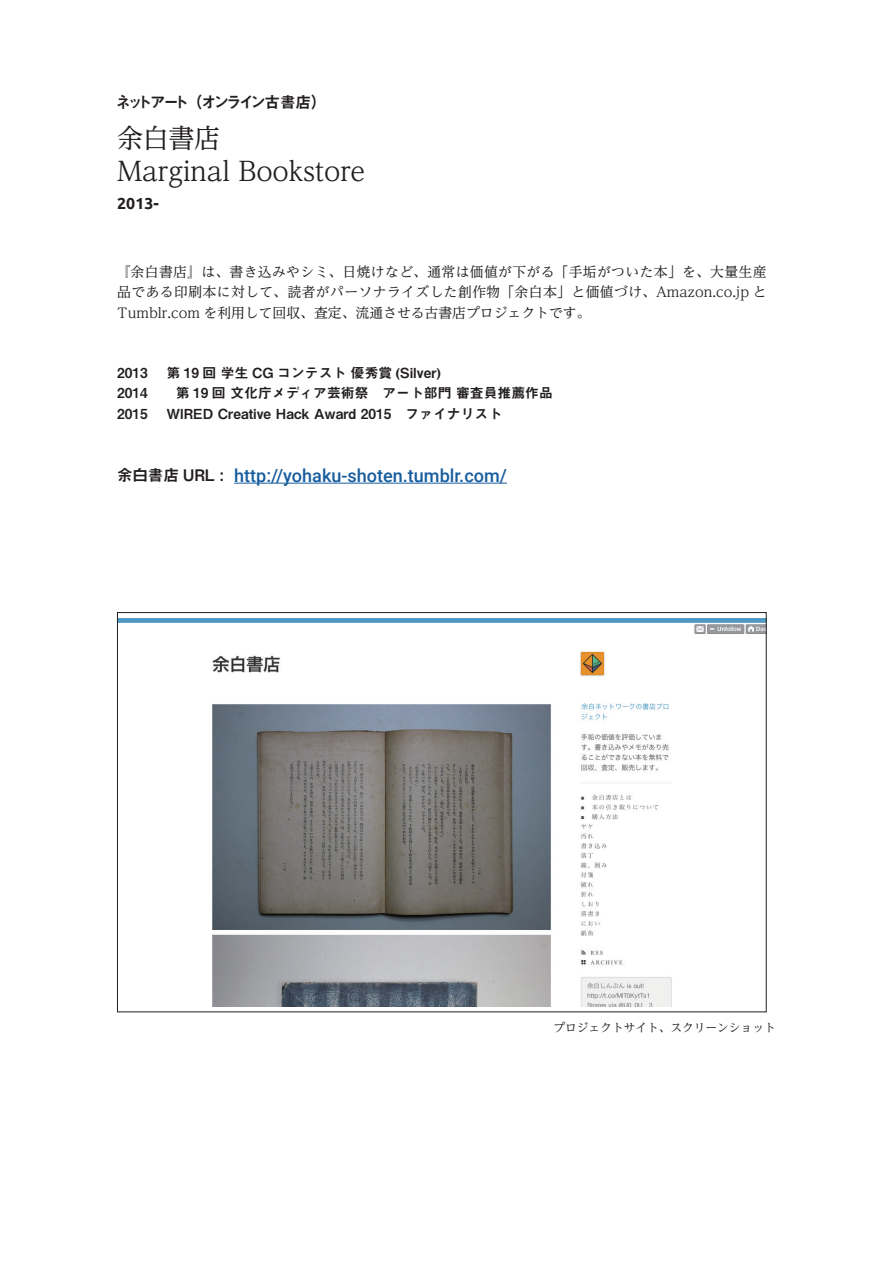
<style>
.page{position:relative;width:893px;height:1263px;background:#fff}
.page>*{position:absolute;margin:0;border:0;box-sizing:border-box;transform-origin:0 0}
.t1{font:26.55px/33px "UD Reimin Pr 6 N";letter-spacing:-.005em;color:#231f20}
.t2{font:500 18px "Roboto";color:#175d9e}
.t3{font:15.9px "Midashi Go Pr 6 MB31";letter-spacing:-.2em;color:#231f20}
.t4{font:700 15.9px "Ubuntu";color:#231f20}
.t5{font:13.8px/20.7px "UD Reimin Pr 6 N";color:#231f20;text-align:justify}
.t6{font:13.8px "Midashi Go Pr 6 N MB31";color:#231f20}
.t7{font:11.7px "UD Reimin Pr 6 N";color:#231f20}
.s1{font-family:"Midashi Go Pr 6 MB31";font-weight:400;font-size:15.9px;color:#231f20}
</style>
<div class="page">
<hr style="left:234px;top:483px;width:273px;height:1px;background:#175d9e">
<img style="left:119px;top:618px;width:645px;height:388px">
<p class="t3" style="left:116px;top:89px;width:212px">ネットアート（オンライン古書店）</p>
<h1 class="t1" style="left:117px;top:120px;width:250px">余白書店<br>Marginal Bookstore</h1>
<p class="t4" style="left:117px;top:193px;width:43px">2013-</p>
<p class="t5" style="left:116px;top:261px;width:652px">『余白書店』は、書き込みやシミ、日焼けなど、通常は価値が下がる「手垢がついた本」を、大量生産品である印刷本に対して、読者がパーソナライズした創作物「余白本」と価値づけ、Amazon.co.jp とTumblr.com を利用して回収、査定、流通させる古書店プロジェクトです。</p>
<p class="t6" style="left:117px;top:361px;width:32px">2013</p>
<p class="t6" style="left:166px;top:361px;width:276px">第 19 回 学生 CG コンテスト 優秀賞 (Silver)</p>
<p class="t6" style="left:117px;top:381px;width:32px">2014</p>
<p class="t6" style="left:176px;top:381px;width:378px">第 19 回 文化庁メディア芸術祭　アート部門 審査員推薦作品</p>
<p class="t6" style="left:117px;top:403px;width:32px">2015</p>
<p class="t6" style="left:166px;top:403px;width:337px">WIRED Creative Hack Award 2015　ファイナリスト</p>
<h2 class="t2" style="left:117px;top:463px;width:391px"><span class="s1">余白書店 URL :</span> http://yohaku-shoten.tumblr.com/</h2>
<p class="t7" style="left:553px;top:1018px;width:224px">プロジェクトサイト、スクリーンショット</p>
</div>
